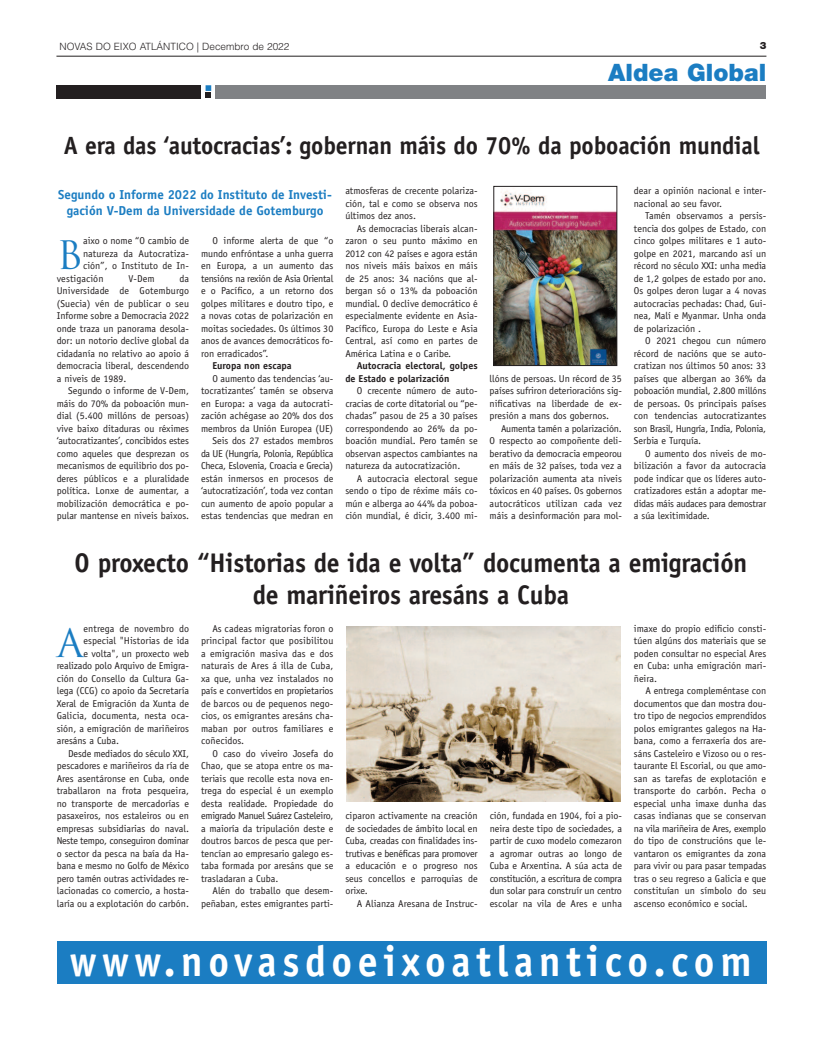
<style>
.page{position:relative;width:823px;height:1049px;background:#fff}
.page>*{position:absolute;margin:0;border:0;box-sizing:border-box;transform-origin:0 0}
.t1{font:700 43.2px "Officina Sans Std";letter-spacing:.14em;color:#fff;scale:.93 1}
.t2{font:38.2px "Trajan Pro";color:#1b7dc2}
.t3{font:700 27px/32.4px "Officina Sans Std";letter-spacing:-.01em;color:#231f20;text-align:center;scale:.95 1}
.t4{font:700 25px "Officina Sans Std";letter-spacing:-.01em;color:#231f20;scale:.95 1}
.t5{font:900 24px "Helvetica Neue LT";color:#1b7dc2}
.t6{font:700 13px/15.6px "Officina Sans Std";color:#1b7dc2;text-align:center}
.t7{font:10px/12.5px "Officina Sans Std";color:#231f20;text-align:justify}
.t8{font:700 10px/12.5px "Officina Sans Std";color:#231f20}
.t9{font:300 10px "Helvetica LT Std";color:#231f20}
.t10{font:10px "Officina Sans Std";letter-spacing:-.025em;color:#231f20}
.t11{font:10px "Officina Sans Std";letter-spacing:-.02em;color:#231f20}
.t12{font:900 10px "Helvetica Neue LT";color:#231f20}
</style>
<div class="page">
<hr style="left:56px;top:56px;width:710px;height:1px;background:#231f20">
<div style="left:57px;top:85px;width:144px;height:13px;background:#231f20"></div>
<div style="left:215px;top:85px;width:551px;height:13px;background:#808285"></div>
<svg style="left:205px;top:85px;width:6px;height:13px"></svg>
<img style="left:495px;top:190px;width:119px;height:174px">
<div style="left:493px;top:186px;width:123px;height:180px;border:1px solid #231f20"></div>
<img style="left:346px;top:626px;width:274px;height:176px">
<div style="left:57px;top:942px;width:709px;height:42px;background:#1b7dc2"></div>
<p class="t9" style="left:59px;top:42px;width:231px">NOVAS DO EIXO ATLÁNTICO | Decembro de 2022</p>
<p class="t12" style="left:759px;top:40px;width:8px">3</p>
<h3 class="t5" style="left:607px;top:58px;width:160px">Aldea Global</h3>
<h3 class="t4" style="left:64px;top:136px;width:733px">A era das ‘autocracias’: gobernan máis do 70% da poboación mundial</h3>
<h3 class="t6" style="left:58px;top:188px;width:275px">Segundo o Informe 2022 do Instituto de Investi&shy;gación V-Dem da Universidade de Gotemburgo</h3>
<p class="t7" style="left:345px;top:185px;width:134px">atmosferas de crecente polariza&shy;ción, tal e como se observa nos últimos dez anos.</p>
<p class="t7" style="left:345px;top:223px;width:134px;text-indent:11px">As democracias liberais alcan&shy;zaron o seu punto máximo en 2012 con 42 países e agora están nos niveis máis baixos en máis de 25 anos: 34 nacións que al&shy;bergan só o 13% da poboación mundial. O declive democrático é especialmente evidente en Asia-Pacífico, Europa do Leste e Asia Central, así como en partes de América Latina e o Caribe.</p>
<p class="t8" style="left:345px;top:360px;width:134px;text-indent:11px">Autocracia electoral, golpes de Estado e polarización</p>
<p class="t7" style="left:345px;top:385px;width:134px;text-indent:11px">O crecente número de auto&shy;cracias de corte ditatorial ou “pe&shy;chadas” pasou de 25 a 30 países correspondendo ao 26% da po&shy;boación mundial. Pero tamén se observan aspectos cambiantes na natureza da autocratización.</p>
<p class="t7" style="left:345px;top:473px;width:134px;text-indent:11px">A autocracia electoral segue sendo o tipo de réxime máis co&shy;mún e alberga ao 44% da poboa&shy;ción mundial, é dicir, 3.400 mi-</p>
<p class="t7" style="left:633px;top:185px;width:134px">dear a opinión nacional e inter&shy;nacional ao seu favor.</p>
<p class="t7" style="left:633px;top:210px;width:134px;text-indent:11px">Tamén observamos a persis&shy;tencia dos golpes de Estado, con cinco golpes militares e 1 auto&shy;golpe en 2021, marcando así un récord no século XXI: unha media de 1,2 golpes de estado por ano.<br>Os golpes deron lugar a 4 novas autocracias pechadas: Chad, Gui&shy;nea, Malí e Myanmar. Unha onda de polarización .</p>
<p class="t7" style="left:633px;top:335px;width:134px;text-indent:11px">O 2021 chegou cun número récord de nacións que se auto&shy;cratizan nos últimos 50 anos: 33 países que albergan ao 36% da poboación mundial, 2.800 millóns de persoas. Os principais países con tendencias autocratizantes son Brasil, Hungría, India, Polonia, Serbia e Turquía.</p>
<p class="t7" style="left:633px;top:448px;width:134px;text-indent:11px">O aumento dos niveis de mo&shy;bilización a favor da autocracia pode indicar que os líderes auto&shy;cratizadores están a adoptar me&shy;didas máis audaces para demostrar a súa lexitimidade.</p>
<h2 class="t2" style="left:57px;top:241px;width:28px">B</h2>
<p class="t7" style="left:83px;top:235px;width:107px">aixo o nome “O cambio de</p>
<p class="t7" style="left:201px;top:235px;width:134px;text-indent:11px">O informe alerta de que “o mundo enfróntase a unha guerra en Europa, a un aumento das tensións na rexión de Asia Oriental e o Pacífico, a un retorno dos golpes militares e doutro tipo, e a novas cotas de polarización en moitas sociedades. Os últimos 30 anos de avances democráticos fo&shy;ron erradicados”.</p>
<p class="t8" style="left:212px;top:360px;width:81px">Europa non escapa</p>
<p class="t7" style="left:201px;top:373px;width:134px;text-align:right">O aumento das tendencias ‘au&shy;tocratizantes’ tamén se observa en Europa: a vaga da autocrati&shy;zación achégase ao 20% dos dos membros da Unión Europea (UE)<br>Seis dos 27 estados membros da UE (Hungría, Polonia, República<br>Checa, Eslovenia, Croacia e Grecia) están inmersos en procesos de ‘autocratización’, toda vez contan cun aumento de apoio popular a estas tendencias que medran en</p>
<p class="t7" style="left:83px;top:248px;width:107px">natureza da Autocratiza-</p>
<p class="t7" style="left:83px;top:260px;width:107px">ción”, o Instituto de In-</p>
<p class="t7" style="left:57px;top:273px;width:48px">vestigación</p>
<p class="t7" style="left:128px;top:273px;width:28px">V-Dem</p>
<p class="t7" style="left:57px;top:273px;width:134px;text-indent:123px">da Universidade de Gotemburgo (Suecia) vén de publicar o seu Informe sobre a Democracia 2022 onde traza un panorama desola&shy;dor: un notorio declive global da cidadanía no relativo ao apoio á democracia liberal, descendendo a niveis de 1989.</p>
<p class="t7" style="left:57px;top:385px;width:134px;text-indent:11px">Segundo o informe de V-Dem, máis do 70% da poboación mun&shy;dial (5.400 millóns de persoas) vive baixo ditaduras ou réximes ‘autocratizantes’, concibidos estes como aqueles que desprezan os mecanismos de equilibrio dos po&shy;deres públicos e a pluralidade política. Lonxe de aumentar, a mobilización democrática e po&shy;pular mantense en niveis baixos.</p>
<p class="t7" style="left:489px;top:373px;width:134px">llóns de persoas. Un récord de 35 países sufriron deterioracións sig&shy;nificativas na liberdade de ex&shy;presión a mans dos gobernos.</p>
<p class="t7" style="left:489px;top:423px;width:134px;text-indent:11px">Aumenta tamén a polarización.<br>O respecto ao compoñente deli&shy;berativo da democracia empeorou en máis de 32 países, toda vez a polarización aumenta ata niveis tóxicos en 40 países. Os gobernos autocráticos utilizan cada vez máis a desinformación para mol-</p>
<h3 class="t3" style="left:75px;top:549px;width:709px">O proxecto “Historias de ida e volta” documenta a emigración de mariñeiros aresáns a Cuba</h3>
<h2 class="t2" style="left:57px;top:628px;width:28px">A</h2>
<p class="t7" style="left:83px;top:623px;width:107px">entrega de novembro do</p>
<p class="t7" style="left:83px;top:635px;width:107px">especial "Historias de ida</p>
<p class="t7" style="left:83px;top:648px;width:107px">e volta", un proxecto web</p>
<p class="t7" style="left:57px;top:660px;width:134px">realizado polo Arquivo de Emigra-</p>
<p class="t7" style="left:57px;top:673px;width:134px">ción do Consello da Cultura Ga-</p>
<p class="t7" style="left:57px;top:685px;width:134px">lega (CCG) co apoio da Secretaría</p>
<p class="t7" style="left:57px;top:698px;width:134px">Xeral de Emigración da Xunta de</p>
<p class="t7" style="left:57px;top:710px;width:134px">Galicia, documenta, nesta oca-</p>
<p class="t7" style="left:57px;top:723px;width:134px">sión, a emigración de mariñeiros</p>
<p class="t7" style="left:57px;top:735px;width:64px">aresáns a Cuba.</p>
<p class="t7" style="left:68px;top:748px;width:122px">Desde mediados do século XXI,</p>
<p class="t7" style="left:57px;top:760px;width:134px">pescadores e mariñeiros da ría de</p>
<p class="t7" style="left:57px;top:773px;width:134px">Ares asentáronse en Cuba, onde</p>
<p class="t7" style="left:57px;top:785px;width:134px">traballaron na frota pesqueira,</p>
<p class="t7" style="left:57px;top:798px;width:134px">no transporte de mercadorías e</p>
<p class="t7" style="left:57px;top:810px;width:134px">pasaxeiros, nos estaleiros ou en</p>
<p class="t7" style="left:57px;top:823px;width:134px">empresas subsidiarias do naval.</p>
<p class="t10" style="left:57px;top:837px;width:134px">Neste tempo, conseguiron dominar</p>
<p class="t7" style="left:57px;top:848px;width:134px">o sector da pesca na baía da Ha-</p>
<p class="t11" style="left:57px;top:862px;width:134px">bana e mesmo no Golfo de México</p>
<p class="t7" style="left:57px;top:873px;width:134px">pero tamén outras actividades re-</p>
<p class="t7" style="left:57px;top:885px;width:134px">lacionadas co comercio, a hosta-</p>
<p class="t7" style="left:57px;top:898px;width:134px">laría ou a explotación do carbón.</p>
<p class="t7" style="left:201px;top:623px;width:134px;text-indent:11px">As cadeas migratorias foron o principal factor que posibilitou a emigración masiva das e dos naturais de Ares á illa de Cuba, xa que, unha vez instalados no país e convertidos en propietarios de barcos ou de pequenos nego&shy;cios, os emigrantes aresáns cha&shy;maban por outros familiares e coñecidos.</p>
<p class="t7" style="left:201px;top:748px;width:134px;text-indent:11px">O caso do viveiro Josefa do Chao, que se atopa entre os ma&shy;teriais que recolle esta nova en&shy;trega do especial é un exemplo desta realidade. Propiedade do emigrado Manuel Suárez Casteleiro, a maioría da tripulación deste e doutros barcos de pesca que per&shy;tencían ao empresario galego es&shy;taba formada por aresáns que se trasladaran a Cuba.</p>
<p class="t7" style="left:201px;top:885px;width:134px;text-align:right">Alén do traballo que desem&shy;peñaban, estes emigrantes parti-</p>
<p class="t7" style="left:345px;top:810px;width:134px">ciparon activamente na creación de sociedades de ámbito local en Cuba, creadas con finalidades ins&shy;trutivas e benéficas para promover a educación e o progreso nos seus concellos e parroquias de orixe.</p>
<p class="t7" style="left:356px;top:898px;width:122px">A Alianza Aresana de Instruc-</p>
<p class="t7" style="left:489px;top:810px;width:134px">ción, fundada en 1904, foi a pio&shy;neira deste tipo de sociedades, a partir de cuxo modelo comezaron a agromar outras ao longo de Cuba e Arxentina. A súa acta de constitución, a escritura de compra dun solar para construír un centro escolar na vila de Ares e unha</p>
<p class="t7" style="left:633px;top:623px;width:134px">imaxe do propio edificio consti&shy;túen algúns dos materiais que se poden consultar no especial Ares en Cuba: unha emigración mari&shy;ñeira.</p>
<p class="t7" style="left:633px;top:685px;width:134px;text-indent:11px">A entrega compleméntase con documentos que dan mostra dou&shy;tro tipo de negocios emprendidos polos emigrantes galegos na Ha&shy;bana, como a ferraxería dos are&shy;sáns Casteleiro e Vizoso ou o res&shy;taurante El Escorial, ou que amo&shy;san as tarefas de explotación e transporte do carbón. Pecha o especial unha imaxe dunha das casas indianas que se conservan na vila mariñeira de Ares, exemplo do tipo de construcións que le&shy;vantaron os emigrantes da zona para vivir ou para pasar tempadas tras o seu regreso a Galicia e que constituían un símbolo do seu ascenso económico e social.</p>
<h1 class="t1" style="left:70px;top:945px;width:734px">www.novasdoeixoatlantico.com</h1>
</div>
